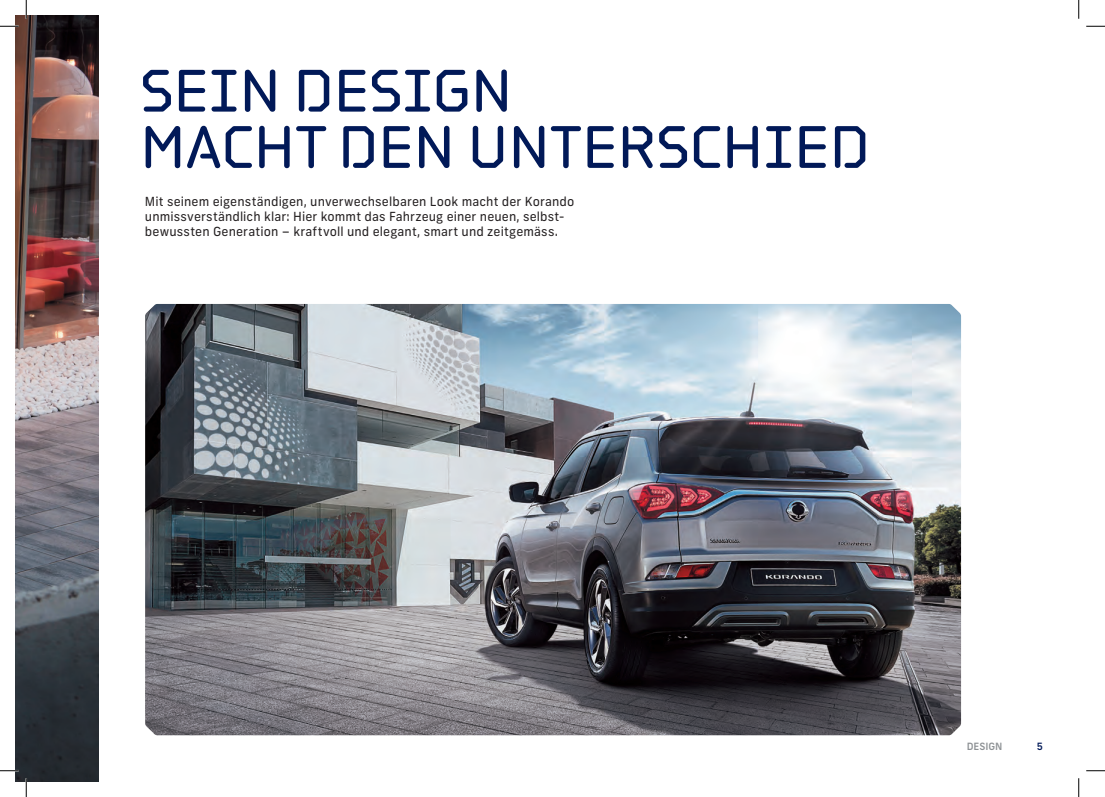
<style>
.page{position:relative;width:1105px;height:797px;background:#fff}
.page>*{position:absolute;margin:0;border:0;box-sizing:border-box;transform-origin:0 0}
.t1{font:62.5px/56.2px "Plotter Liner Stencil Std";letter-spacing:.01em;color:#011958}
.t2{font:12.5px/15px "Frank New";letter-spacing:.01em;color:#231f20}
.t3{font:500 10px "Frank New";color:#8e9295}
.t4{font:500 10px "Frank New";color:#011958}
</style>
<div class="page">
<img style="left:16px;top:16px;width:82px;height:765px">
<img style="left:145px;top:304px;width:816px;height:431px">
<svg style="left:0;top:25px;width:19px;height:2px"></svg>
<svg style="left:1086px;top:25px;width:19px;height:2px"></svg>
<svg style="left:0;top:770px;width:19px;height:1px"></svg>
<svg style="left:1086px;top:770px;width:19px;height:1px"></svg>
<svg style="left:25px;top:0;width:2px;height:19px"></svg>
<svg style="left:25px;top:778px;width:2px;height:19px"></svg>
<svg style="left:1078px;top:0;width:1px;height:19px"></svg>
<svg style="left:1078px;top:778px;width:1px;height:19px"></svg>
<h1 class="t1" style="left:140px;top:60px;width:730px">SEIN DESIGN<br>MACHT DEN UNTERSCHIED</h1>
<p class="t2" style="left:145px;top:194px;width:431px">Mit seinem eigenständigen, unverwechselbaren Look macht der Korando unmissverständlich klar: Hier kommt das Fahrzeug einer neuen, selbst&shy;bewussten Generation – kraftvoll und elegant, smart und zeitgemäss.</p>
<p class="t3" style="left:967px;top:740px;width:37px">DESIGN</p>
<p class="t4" style="left:1037px;top:740px;width:8px">5</p>
</div>
